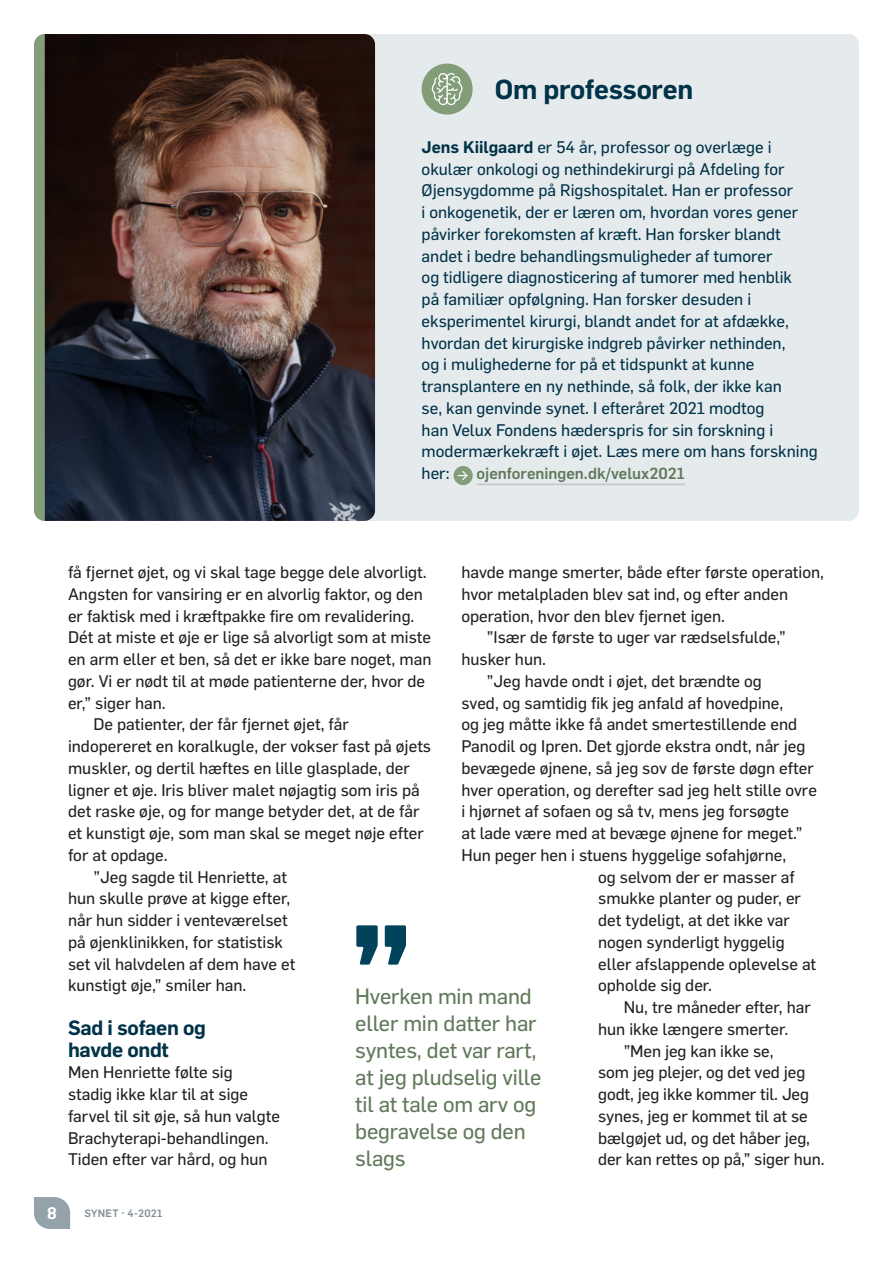
<style>
.page{position:relative;width:893px;height:1263px;background:#fff}
.page>*{position:absolute;margin:0;border:0;box-sizing:border-box;transform-origin:0 0}
.t1{font:600 27px "Flama";letter-spacing:-.01em;color:#003248}
.t2{font:21.75px/27px "Flama Basic";letter-spacing:-.01em;color:#61795b}
.t3{font:600 20.25px/21.8px "Flama";letter-spacing:-.015em;color:#003248}
.t4{font:16.5px/21.8px "Flama Basic";color:#231f20}
.t5{font:16.5px/21.8px "Flama Basic";color:#003248}
.t6{font:600 16.5px "Flama";color:#fff}
.t7{font:500 15.75px "Flama";color:#61795b}
.t8{font:500 10.5px "Flama";letter-spacing:.025em;color:#7f8e96}
.s1{font-family:"Flama";font-weight:600}
</style>
<div class="page">
<div style="left:34px;top:34px;width:825px;height:487px;background:#e5eaed;border-radius:11px"></div>
<div style="left:34px;top:34px;width:11px;height:487px;background:#839d78"></div>
<img style="left:45px;top:34px;width:330px;height:487px">
<hr style="left:477px;top:483px;width:208px;height:2px;background:#c7c8ca">
<div style="left:454px;top:466px;width:19px;height:19px;background:#839d78;border-radius:50%"></div>
<svg style="left:458px;top:471px;width:10px;height:9px"></svg>
<svg style="left:385px;top:925px;width:21px;height:40px"></svg>
<svg style="left:356px;top:925px;width:22px;height:40px"></svg>
<div style="left:422px;top:64px;width:51px;height:51px;background:#839d78;border-radius:50%"></div>
<svg style="left:431px;top:73px;width:32px;height:33px"></svg>
<svg style="left:34px;top:1197px;width:36px;height:32px"></svg>
<h1 class="t1" style="left:495px;top:70px;width:200px">Om professoren</h1>
<p class="t5" style="left:422px;top:135px;width:398px"><span class="s1">Jens Kiilgaard</span> er 54 år, professor og overlæge i okulær onkologi og nethindekirurgi på Afdeling for Øjensygdomme på Rigshospitalet. Han er professor<br>i onkogenetik, der er læren om, hvordan vores gener påvirker forekomsten af kræft. Han forsker blandt andet i bedre behandlingsmuligheder af tumorer<br>og tidligere diagnosticering af tumorer med henblik<br>på familiær opfølgning. Han forsker desuden i eksperimentel kirurgi, blandt andet for at afdække, hvordan det kirurgiske indgreb påvirker nethinden,<br>og i mulighederne for på et tidspunkt at kunne transplantere en ny nethinde, så folk, der ikke kan<br>se, kan genvinde synet. I efteråret 2021 modtog<br>han Velux Fondens hæderspris for sin forskning i modermærkekræft i øjet. Læs mere om hans forskning her:</p>
<p class="t7" style="left:477px;top:462px;width:210px">ojenforeningen.dk/velux2021</p>
<p class="t4" style="left:461px;top:560px;width:364px">havde mange smerter, både efter første operation,</p>
<p class="t4" style="left:461px;top:582px;width:328px">hvor metalpladen blev sat ind, og efter anden</p>
<p class="t4" style="left:461px;top:604px;width:265px">operation, hvor den blev fjernet igen.</p>
<p class="t4" style="left:487px;top:625px;width:300px">”Især de første to uger var rædselsfulde,”</p>
<p class="t4" style="left:461px;top:647px;width:86px">husker hun.</p>
<p class="t4" style="left:487px;top:669px;width:277px">”Jeg havde ondt i øjet, det brændte og</p>
<p class="t4" style="left:461px;top:691px;width:323px">sved, og samtidig fik jeg anfald af hovedpine,</p>
<p class="t4" style="left:461px;top:712px;width:337px">og jeg måtte ikke få andet smertestillende end</p>
<p class="t4" style="left:461px;top:734px;width:345px">Panodil og Ipren. Det gjorde ekstra ondt, når jeg</p>
<p class="t4" style="left:461px;top:756px;width:354px">bevægede øjnene, så jeg sov de første døgn efter</p>
<p class="t4" style="left:461px;top:778px;width:357px">hver operation, og derefter sad jeg helt stille ovre</p>
<p class="t4" style="left:461px;top:799px;width:329px">i hjørnet af sofaen og så tv, mens jeg forsøgte</p>
<p class="t4" style="left:461px;top:821px;width:343px">at lade være med at bevæge øjnene for meget.”</p>
<p class="t4" style="left:461px;top:843px;width:326px">Hun peger hen i stuens hyggelige sofahjørne,</p>
<p class="t4" style="left:598px;top:865px;width:198px">og selvom der er masser af</p>
<p class="t4" style="left:598px;top:886px;width:204px">smukke planter og puder, er</p>
<p class="t4" style="left:598px;top:908px;width:193px">det tydeligt, at det ikke var</p>
<p class="t4" style="left:598px;top:930px;width:188px">nogen synderligt hyggelig</p>
<p class="t4" style="left:598px;top:952px;width:220px">eller afslappende oplevelse at</p>
<p class="t4" style="left:598px;top:973px;width:115px">opholde sig der.</p>
<p class="t4" style="left:624px;top:995px;width:189px">Nu, tre måneder efter, har</p>
<p class="t4" style="left:598px;top:1017px;width:192px">hun ikke længere smerter.</p>
<p class="t4" style="left:624px;top:1039px;width:151px">”Men jeg kan ikke se,</p>
<p class="t4" style="left:598px;top:1060px;width:209px">som jeg plejer, og det ved jeg</p>
<p class="t4" style="left:598px;top:1082px;width:212px">godt, jeg ikke kommer til. Jeg</p>
<p class="t4" style="left:598px;top:1104px;width:211px">synes, jeg er kommet til at se</p>
<p class="t4" style="left:598px;top:1126px;width:213px">bælgøjet ud, og det håber jeg,</p>
<p class="t4" style="left:598px;top:1147px;width:228px">der kan rettes op på,” siger hun.</p>
<p class="t4" style="left:68px;top:560px;width:360px">få fjernet øjet, og vi skal tage begge dele alvorligt.</p>
<p class="t4" style="left:68px;top:582px;width:356px">Angsten for vansiring er en alvorlig faktor, og den</p>
<p class="t4" style="left:68px;top:604px;width:348px">er faktisk med i kræftpakke fire om revalidering.</p>
<p class="t4" style="left:68px;top:625px;width:364px">Dét at miste et øje er lige så alvorligt som at miste</p>
<p class="t4" style="left:68px;top:647px;width:365px">en arm eller et ben, så det er ikke bare noget, man</p>
<p class="t4" style="left:68px;top:669px;width:359px">gør. Vi er nødt til at møde patienterne der, hvor de</p>
<p class="t4" style="left:68px;top:691px;width:99px">er,” siger han.</p>
<p class="t4" style="left:94px;top:712px;width:257px">De patienter, der får fjernet øjet, får</p>
<p class="t4" style="left:68px;top:734px;width:365px">indopereret en koralkugle, der vokser fast på øjets</p>
<p class="t4" style="left:68px;top:756px;width:343px">muskler, og dertil hæftes en lille glasplade, der</p>
<p class="t4" style="left:68px;top:778px;width:353px">ligner et øje. Iris bliver malet nøjagtig som iris på</p>
<p class="t4" style="left:68px;top:799px;width:353px">det raske øje, og for mange betyder det, at de får</p>
<p class="t4" style="left:68px;top:821px;width:357px">et kunstigt øje, som man skal se meget nøje efter</p>
<p class="t4" style="left:68px;top:843px;width:101px">for at opdage.</p>
<p class="t4" style="left:94px;top:865px;width:195px">”Jeg sagde til Henriette, at</p>
<p class="t4" style="left:68px;top:886px;width:224px">hun skulle prøve at kigge efter,</p>
<p class="t4" style="left:68px;top:908px;width:221px">når hun sidder i venteværelset</p>
<p class="t4" style="left:68px;top:930px;width:217px">på øjenklinikken, for statistisk</p>
<p class="t4" style="left:68px;top:952px;width:229px">set vil halvdelen af dem have et</p>
<p class="t4" style="left:68px;top:973px;width:180px">kunstigt øje,” smiler han.</p>
<p class="t3" style="left:68px;top:1015px;width:140px">Sad i sofaen og havde ondt</p>
<p class="t4" style="left:68px;top:1060px;width:213px">Men Henriette følte sig stadig ikke klar til at sige farvel til sit øje, så hun valgte<br>Brachyterapi-behandlingen.<br>Tiden efter var hård, og hun</p>
<h2 class="t2" style="left:355px;top:981px;width:188px">Hverken min mand eller min datter har syntes, det var rart, at jeg pludselig ville til at tale om arv og begravelse og den slags</h2>
<p class="t6" style="left:47px;top:1201px;width:11px">8</p>
<p class="t8" style="left:84px;top:1206px;width:80px">SYNET · 4-2021</p>
</div>
